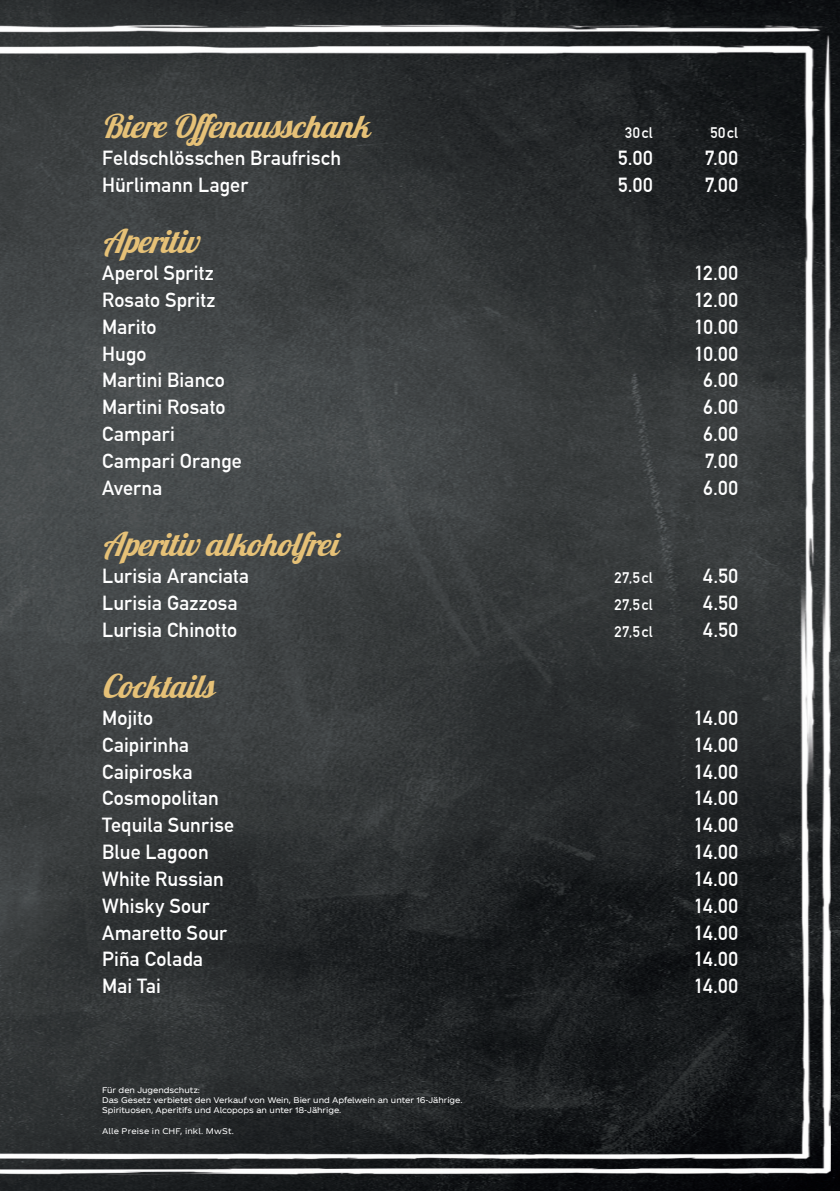
<style>
.page{position:relative;width:840px;height:1191px;background:#fff}
.page>*{position:absolute;margin:0;border:0;box-sizing:border-box;transform-origin:0 0}
.t1{font:italic 32px "Galada";color:#e6c177}
.t2{font:700 20px "DIN Alternate";letter-spacing:.005em;color:#fff}
.t3{font:700 15px "DIN Alternate";letter-spacing:.03em;color:#fff}
.t4{font:8px/9.6px "TCCC Unity Text Regular";color:#fff}
.t5{font:8px "TCCC Unity Text Regular";letter-spacing:.02em;color:#fff}
</style>
<div class="page">
<img style="left:0;top:0;width:839px;height:1191px">
<h1 class="t1" style="left:102px;top:108px;width:278px">BiereOffenausschank</h1>
<p class="t3" style="left:624px;top:121px;width:29px">30cl</p>
<p class="t3" style="left:710px;top:121px;width:29px">50cl</p>
<p class="t2" style="left:102px;top:143px;width:240px">Feldschlösschen Braufrisch</p>
<p class="t2" style="left:617px;top:143px;width:36px">5.00</p>
<p class="t2" style="left:704px;top:143px;width:35px">7.00</p>
<p class="t2" style="left:102px;top:169px;width:147px">Hürlimann Lager</p>
<p class="t2" style="left:617px;top:169px;width:36px">5.00</p>
<p class="t2" style="left:704px;top:169px;width:35px">7.00</p>
<h1 class="t1" style="left:102px;top:223px;width:107px">Ap eritiv</h1>
<p class="t2" style="left:102px;top:258px;width:113px">Aperol Spritz</p>
<p class="t2" style="left:694px;top:258px;width:45px">12.00</p>
<p class="t2" style="left:102px;top:284px;width:115px">Rosato Spritz</p>
<p class="t2" style="left:694px;top:284px;width:45px">12.00</p>
<p class="t2" style="left:102px;top:311px;width:56px">Marito</p>
<p class="t2" style="left:694px;top:311px;width:45px">10.00</p>
<p class="t2" style="left:102px;top:338px;width:46px">Hugo</p>
<p class="t2" style="left:694px;top:338px;width:45px">10.00</p>
<p class="t2" style="left:102px;top:365px;width:124px">Martini Bianco</p>
<p class="t2" style="left:702px;top:365px;width:36px">6.00</p>
<p class="t2" style="left:102px;top:392px;width:125px">Martini Rosato</p>
<p class="t2" style="left:702px;top:392px;width:36px">6.00</p>
<p class="t2" style="left:102px;top:419px;width:74px">Campari</p>
<p class="t2" style="left:702px;top:419px;width:36px">6.00</p>
<p class="t2" style="left:102px;top:445px;width:141px">Campari Orange</p>
<p class="t2" style="left:704px;top:445px;width:35px">7.00</p>
<p class="t2" style="left:102px;top:472px;width:62px">Averna</p>
<p class="t2" style="left:702px;top:472px;width:36px">6.00</p>
<h1 class="t1" style="left:102px;top:526px;width:246px">Ap eritivalkoholfrei</h1>
<p class="t2" style="left:102px;top:560px;width:148px">Lurisia Aranciata</p>
<p class="t3" style="left:614px;top:566px;width:40px">27,5cl</p>
<p class="t2" style="left:702px;top:560px;width:36px">4.50</p>
<p class="t2" style="left:102px;top:587px;width:137px">Lurisia Gazzosa</p>
<p class="t3" style="left:614px;top:593px;width:40px">27,5cl</p>
<p class="t2" style="left:702px;top:587px;width:36px">4.50</p>
<p class="t2" style="left:102px;top:614px;width:136px">Lurisia Chinotto</p>
<p class="t3" style="left:614px;top:620px;width:40px">27,5cl</p>
<p class="t2" style="left:702px;top:614px;width:36px">4.50</p>
<h1 class="t1" style="left:102px;top:668px;width:123px">Cocktails</h1>
<p class="t2" style="left:102px;top:702px;width:53px">Mojito</p>
<p class="t2" style="left:693px;top:702px;width:46px">14.00</p>
<p class="t2" style="left:102px;top:729px;width:88px">Caipirinha</p>
<p class="t2" style="left:693px;top:729px;width:46px">14.00</p>
<p class="t2" style="left:102px;top:756px;width:92px">Caipiroska</p>
<p class="t2" style="left:693px;top:756px;width:46px">14.00</p>
<p class="t2" style="left:102px;top:783px;width:118px">Cosmopolitan</p>
<p class="t2" style="left:693px;top:783px;width:46px">14.00</p>
<p class="t2" style="left:102px;top:810px;width:133px">Tequila Sunrise</p>
<p class="t2" style="left:693px;top:810px;width:46px">14.00</p>
<p class="t2" style="left:102px;top:836px;width:108px">Blue Lagoon</p>
<p class="t2" style="left:693px;top:836px;width:46px">14.00</p>
<p class="t2" style="left:102px;top:863px;width:123px">White Russian</p>
<p class="t2" style="left:693px;top:863px;width:46px">14.00</p>
<p class="t2" style="left:102px;top:890px;width:109px">Whisky Sour</p>
<p class="t2" style="left:693px;top:890px;width:46px">14.00</p>
<p class="t2" style="left:102px;top:917px;width:126px">Amaretto Sour</p>
<p class="t2" style="left:693px;top:917px;width:46px">14.00</p>
<p class="t2" style="left:102px;top:944px;width:102px">Piña Colada</p>
<p class="t2" style="left:693px;top:944px;width:46px">14.00</p>
<p class="t2" style="left:102px;top:971px;width:60px">Mai Tai</p>
<p class="t2" style="left:693px;top:971px;width:46px">14.00</p>
<p class="t4" style="left:102px;top:1084px;width:361px">Für den Jugendschutz:<br>Das Gesetz verbietet den Verkauf von Wein, Bier und Apfelwein an unter 16-Jährige.<br>Spirituosen, Aperitifs und Alcopops an unter 18-Jährige.</p>
<p class="t5" style="left:102px;top:1124px;width:133px">Alle Preise in CHF, inkl. MwSt.</p>
</div>
